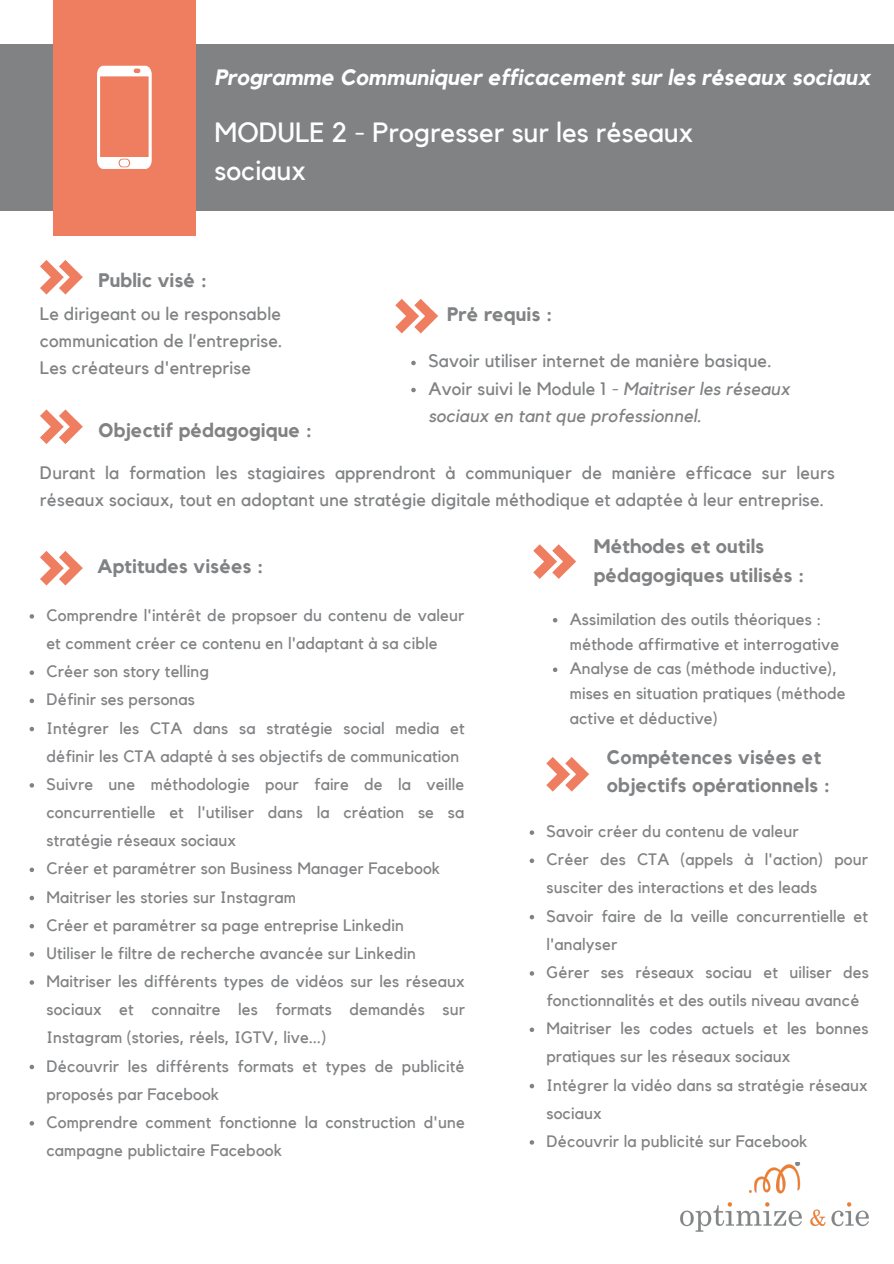
<style>
.page{position:relative;width:894px;height:1264px;background:#fff}
.page>*{position:absolute;margin:0;border:0;box-sizing:border-box;transform-origin:0 0}
.t1{font:27.75px/37.7px "Kollektif";color:#fff}
.t2{font:italic 700 22.2px "Kollektif";color:#fff}
.t3{font:700 19.5px/27.6px "Kollektif";letter-spacing:.01em;color:#818284}
.t4{font:18px/27px "Kollektif";letter-spacing:.01em;color:#818284}
.t5{font:italic 18px/27px "Kollektif";letter-spacing:.01em;color:#818284}
.t6{font:16.5px/28.2px "Kollektif";letter-spacing:.01em;color:#818284}
.s1{font-style:normal}
</style>
<div class="page">
<div style="left:0;top:44px;width:893px;height:167px;background:#818284"></div>
<div style="left:54px;top:0;width:142px;height:236px;background:#ef7d60"></div>
<svg style="left:97px;top:66px;width:55px;height:103px"></svg>
<div style="left:120px;top:159px;width:9px;height:7px;background:#fff;border-radius:3px"></div>
<img style="left:680px;top:1162px;width:188px;height:70px">
<svg style="left:40px;top:260px;width:43px;height:34px"></svg>
<svg style="left:40px;top:409px;width:43px;height:35px"></svg>
<svg style="left:411px;top:361px;width:4px;height:4px"></svg>
<svg style="left:411px;top:388px;width:4px;height:4px"></svg>
<svg style="left:395px;top:299px;width:43px;height:34px"></svg>
<svg style="left:529px;top:830px;width:5px;height:4px"></svg>
<svg style="left:529px;top:858px;width:5px;height:5px"></svg>
<svg style="left:529px;top:915px;width:5px;height:4px"></svg>
<svg style="left:529px;top:971px;width:5px;height:4px"></svg>
<svg style="left:529px;top:1027px;width:5px;height:5px"></svg>
<svg style="left:529px;top:1083px;width:5px;height:5px"></svg>
<svg style="left:529px;top:1140px;width:5px;height:4px"></svg>
<svg style="left:40px;top:551px;width:43px;height:34px"></svg>
<svg style="left:30px;top:614px;width:4px;height:4px"></svg>
<svg style="left:30px;top:670px;width:4px;height:5px"></svg>
<svg style="left:30px;top:698px;width:4px;height:5px"></svg>
<svg style="left:30px;top:726px;width:4px;height:5px"></svg>
<svg style="left:30px;top:783px;width:4px;height:4px"></svg>
<svg style="left:30px;top:867px;width:4px;height:5px"></svg>
<svg style="left:30px;top:895px;width:4px;height:5px"></svg>
<svg style="left:30px;top:924px;width:4px;height:4px"></svg>
<svg style="left:30px;top:952px;width:4px;height:4px"></svg>
<svg style="left:30px;top:980px;width:4px;height:4px"></svg>
<svg style="left:30px;top:1064px;width:4px;height:5px"></svg>
<svg style="left:30px;top:1121px;width:4px;height:4px"></svg>
<svg style="left:546px;top:757px;width:43px;height:34px"></svg>
<svg style="left:553px;top:618px;width:4px;height:4px"></svg>
<svg style="left:553px;top:667px;width:4px;height:5px"></svg>
<svg style="left:533px;top:544px;width:43px;height:35px"></svg>
<p class="t2" style="left:214px;top:67px;width:657px">Programme Communiquer efficacement sur les réseaux sociaux</p>
<p class="t1" style="left:214px;top:115px;width:480px">MODULE 2 - Progresser sur les réseaux sociaux</p>
<p class="t3" style="left:99px;top:268px;width:110px">Public visé :</p>
<p class="t4" style="left:40px;top:301px;width:244px">Le dirigeant ou le responsable communication de l’entreprise.</p>
<p class="t4" style="left:40px;top:355px;width:212px">Les créateurs d'entreprise</p>
<p class="t3" style="left:99px;top:417px;width:215px">Objectif pédagogique :</p>
<p class="t3" style="left:447px;top:301px;width:106px">Pré requis :</p>
<p class="t4" style="left:428px;top:348px;width:344px">Savoir utiliser internet de manière basique.</p>
<p class="t5" style="left:428px;top:375px;width:363px"><span class="s1">Avoir suivi le Module 1</span> - Maitriser les réseaux sociaux en tant que professionnel.</p>
<p class="t4" style="left:40px;top:460px;width:796px">Durant la formation les stagiaires apprendront à communiquer de manière efficace sur leurs réseaux sociaux, tout en adoptant une stratégie digitale méthodique et adaptée à leur entreprise.</p>
<p class="t3" style="left:97px;top:553px;width:168px">Aptitudes visées :</p>
<p class="t6" style="left:46px;top:601px;width:419px">Comprendre l'intérêt de propsoer du contenu de valeur et comment créer ce contenu en l'adaptant à sa cible</p>
<p class="t6" style="left:46px;top:658px;width:164px">Créer son story telling</p>
<p class="t6" style="left:46px;top:686px;width:150px">Définir ses personas</p>
<p class="t6" style="left:46px;top:714px;width:419px">Intégrer les CTA dans sa stratégie social media et définir les CTA adapté à ses objectifs de communication</p>
<p class="t6" style="left:46px;top:770px;width:419px;text-align:justify">Suivre une méthodologie pour faire de la veille concurrentielle et l'utiliser dans la création se sa stratégie réseaux sociaux</p>
<p class="t6" style="left:46px;top:855px;width:395px">Créer et paramétrer son Business Manager Facebook</p>
<p class="t6" style="left:46px;top:883px;width:251px">Maitriser les stories sur Instagram</p>
<p class="t6" style="left:46px;top:911px;width:359px">Créer et paramétrer sa page entreprise Linkedin</p>
<p class="t6" style="left:46px;top:939px;width:371px">Utiliser le filtre de recherche avancée sur Linkedin</p>
<p class="t6" style="left:46px;top:967px;width:420px;text-align:justify">Maitriser les différents types de vidéos sur les réseaux sociaux et connaitre les formats demandés sur Instagram (stories, réels, IGTV, live...)</p>
<p class="t6" style="left:46px;top:1052px;width:419px">Découvrir les différents formats et types de publicité proposés par Facebook</p>
<p class="t6" style="left:46px;top:1108px;width:420px">Comprendre comment fonctionne la construction d'une campagne publictaire Facebook</p>
<p class="t3" style="left:593px;top:532px;width:212px;line-height:29.2px">Méthodes et outils pédagogiques utilisés :</p>
<p class="t6" style="left:569px;top:607px;width:271px;line-height:24.8px">Assimilation des outils théoriques : méthode affirmative et interrogative</p>
<p class="t6" style="left:569px;top:656px;width:277px;line-height:24.8px">Analyse de cas (méthode inductive), mises en situation pratiques (méthode active et déductive)</p>
<p class="t3" style="left:606px;top:744px;width:224px">Compétences visées et objectifs opérationnels :</p>
<p class="t6" style="left:546px;top:818px;width:253px">Savoir créer du contenu de valeur</p>
<p class="t6" style="left:546px;top:846px;width:323px">Créer des CTA (appels à l'action) pour susciter des interactions et des leads</p>
<p class="t6" style="left:546px;top:902px;width:323px">Savoir faire de la veille concurrentielle et l'analyser</p>
<p class="t6" style="left:546px;top:958px;width:324px">Gérer ses réseaux sociau et uiliser des fonctionnalités et des outils niveau avancé</p>
<p class="t6" style="left:546px;top:1015px;width:323px">Maitriser les codes actuels et les bonnes pratiques sur les réseaux sociaux</p>
<p class="t6" style="left:546px;top:1071px;width:323px">Intégrer la vidéo dans sa stratégie réseaux sociaux</p>
<p class="t6" style="left:546px;top:1127px;width:262px">Découvrir la publicité sur Facebook</p>
</div>
